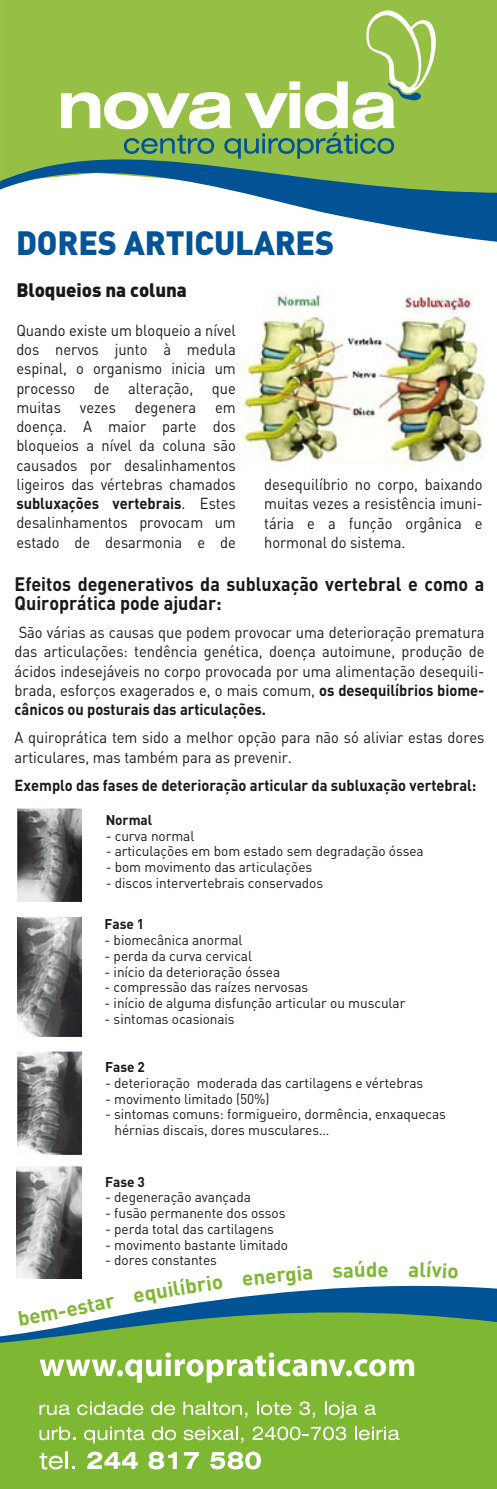
<style>
.page{position:relative;width:497px;height:1489px;background:#fff}
.page>*{position:absolute;margin:0;border:0;box-sizing:border-box;transform-origin:0 0}
.t1{font:900 33.25px "DIN";letter-spacing:-.005em;color:#025496}
.t2{font:700 20.65px "DIN";color:#7eb732}
.t3{font:700 19.25px/19.2px "DIN";color:#1a171b;scale:.93 1}
.t4{font:900 19.25px "DIN";letter-spacing:-.005em;color:#1a171b}
.t5{font:15.75px/19.2px "DIN";color:#1a171b;text-align:justify;scale:.93 1}
.t6{font:700 15.75px "DIN";color:#1a171b;scale:.93 1}
.t7{font:14px/15.8px "DIN";letter-spacing:-.005em;color:#1a171b}
.t8{font:700 14px "DIN";letter-spacing:-.005em;color:#1a171b}
.s1{font-weight:700}
</style>
<div class="page">
<div style="left:0;top:0;width:496px;height:126px;background:#95c045"></div>
<svg style="left:61px;top:8px;width:376px;height:118px"></svg>
<svg style="left:0;top:126px;width:496px;height:116px"></svg>
<div style="left:0;top:1343px;width:496px;height:145px;background:#7eb732"></div>
<svg style="left:39px;top:1359px;width:77px;height:16px"></svg>
<svg style="left:117px;top:1369px;width:6px;height:7px"></svg>
<svg style="left:125px;top:1352px;width:220px;height:30px"></svg>
<svg style="left:345px;top:1369px;width:6px;height:7px"></svg>
<svg style="left:354px;top:1359px;width:59px;height:17px"></svg>
<svg style="left:39px;top:1451px;width:36px;height:18px"></svg>
<svg style="left:87px;top:1451px;width:51px;height:17px"></svg>
<svg style="left:148px;top:1451px;width:29px;height:18px"></svg>
<svg style="left:184px;top:1451px;width:15px;height:17px"></svg>
<svg style="left:210px;top:1451px;width:50px;height:18px"></svg>
<svg style="left:39px;top:1426px;width:36px;height:13px"></svg>
<svg style="left:84px;top:1426px;width:60px;height:17px"></svg>
<svg style="left:152px;top:1426px;width:24px;height:14px"></svg>
<svg style="left:183px;top:1426px;width:60px;height:16px"></svg>
<svg style="left:252px;top:1426px;width:94px;height:14px"></svg>
<svg style="left:354px;top:1426px;width:45px;height:14px"></svg>
<svg style="left:39px;top:1404px;width:31px;height:10px"></svg>
<svg style="left:77px;top:1401px;width:66px;height:13px"></svg>
<svg style="left:151px;top:1401px;width:24px;height:13px"></svg>
<svg style="left:183px;top:1401px;width:64px;height:16px"></svg>
<svg style="left:257px;top:1401px;width:34px;height:13px"></svg>
<svg style="left:299px;top:1401px;width:15px;height:16px"></svg>
<svg style="left:324px;top:1401px;width:33px;height:17px"></svg>
<svg style="left:364px;top:1404px;width:11px;height:10px"></svg>
<svg style="left:0;top:1285px;width:496px;height:58px"></svg>
<img style="left:18px;top:808px;width:63px;height:93px">
<img style="left:18px;top:1051px;width:63px;height:103px">
<img style="left:17px;top:917px;width:64px;height:119px">
<img style="left:17px;top:1166px;width:64px;height:112px">
<img style="left:242px;top:287px;width:244px;height:182px">
<svg style="left:18px;top:1308px;width:48px;height:17px"></svg>
<svg style="left:133px;top:1286px;width:34px;height:18px"></svg>
<svg style="left:197px;top:1285px;width:25px;height:7px"></svg>
<svg style="left:242px;top:1285px;width:70px;height:1px"></svg>
<h1 class="t1" style="left:16px;top:221px;width:319px">DORES ARTICULARES</h1>
<p class="t4" style="left:16px;top:277px;width:172px">Bloqueios na coluna</p>
<p class="t5" style="left:16px;top:320px;width:237px">Quando existe um bloqueio a nível dos nervos junto à medula espinal, o organismo inicia um processo de alteração, que muitas vezes degenera em doença. A maior parte dos bloqueios a nível da coluna são causados por desalinhamentos ligeiros das vértebras chamados <span class="s1">subluxações vertebrais</span>. Estes desalinhamentos provocam um estado de desarmonia e de</p>
<p class="t3" style="left:15px;top:573px;width:506px">Efeitos degenerativos da subluxação vertebral e como a<br>Quiroprática pode ajudar:</p>
<p class="t5" style="left:15px;top:622px;width:506px">São várias as causas que podem provocar uma deterioração prematura das articulações: tendência genética, doença autoimune, produção de ácidos indesejáveis no corpo provocada por uma alimentação desequili&shy;brada, esforços exagerados e, o mais comum, <span class="s1">os desequilíbrios biome&shy;cânicos ou posturais das articulações.</span></p>
<p class="t5" style="left:15px;top:727px;width:506px">A quiroprática tem sido a melhor opção para não só aliviar estas dores articulares, mas também para as prevenir.</p>
<p class="t6" style="left:15px;top:774px;width:497px">Exemplo das fases de deterioração articular da subluxação vertebral:</p>
<p class="t5" style="left:264px;top:474px;width:236px">desequilíbrio no corpo, baixando muitas vezes a resistência imuni&shy;tária e a função orgânica e hormonal do sistema.</p>
<p class="t8" style="left:106px;top:810px;width:48px">Normal</p>
<p class="t7" style="left:106px;top:827px;width:90px">- curva normal</p>
<p class="t7" style="left:106px;top:843px;width:319px">- articulações em bom estado sem degradação óssea</p>
<p class="t7" style="left:106px;top:858px;width:208px">- bom movimento das articulações</p>
<p class="t7" style="left:106px;top:874px;width:219px">- discos intervertebrais conservados</p>
<p class="t8" style="left:104px;top:915px;width:41px">Fase 1</p>
<p class="t7" style="left:104px;top:931px;width:139px">- biomecânica anormal</p>
<p class="t7" style="left:104px;top:947px;width:149px">- perda da curva cervical</p>
<p class="t7" style="left:104px;top:963px;width:177px">- início da deterioração óssea</p>
<p class="t7" style="left:104px;top:979px;width:205px">- compressão das raízes nervosas</p>
<p class="t7" style="left:104px;top:994px;width:302px">- início de alguma disfunção articular ou muscular</p>
<p class="t7" style="left:104px;top:1010px;width:131px">- sintomas ocasionais</p>
<p class="t8" style="left:105px;top:1057px;width:41px">Fase 2</p>
<p class="t7" style="left:105px;top:1074px;width:319px">- deterioração moderada das cartilagens e vértebras</p>
<p class="t7" style="left:105px;top:1090px;width:166px">- movimento limitado (50%)</p>
<p class="t7" style="left:114px;top:1106px;width:332px;text-indent:-9px">- sintomas comuns: formigueiro, dormência, enxaquecas hérnias discais, dores musculares…</p>
<p class="t8" style="left:105px;top:1172px;width:41px">Fase 3</p>
<p class="t7" style="left:105px;top:1189px;width:147px">- degeneração avançada</p>
<p class="t7" style="left:105px;top:1204px;width:181px">- fusão permanente dos ossos</p>
<p class="t7" style="left:105px;top:1220px;width:170px">- perda total das cartilagens</p>
<p class="t7" style="left:105px;top:1236px;width:184px">- movimento bastante limitado</p>
<p class="t7" style="left:105px;top:1252px;width:113px">- dores constantes</p>
<h2 class="t2" style="left:63px;top:1296px;width:50px;rotate:-12deg">estar</h2>
<h2 class="t2" style="left:165px;top:1276px;width:31px;rotate:-9deg">ilíb</h2>
</div>
